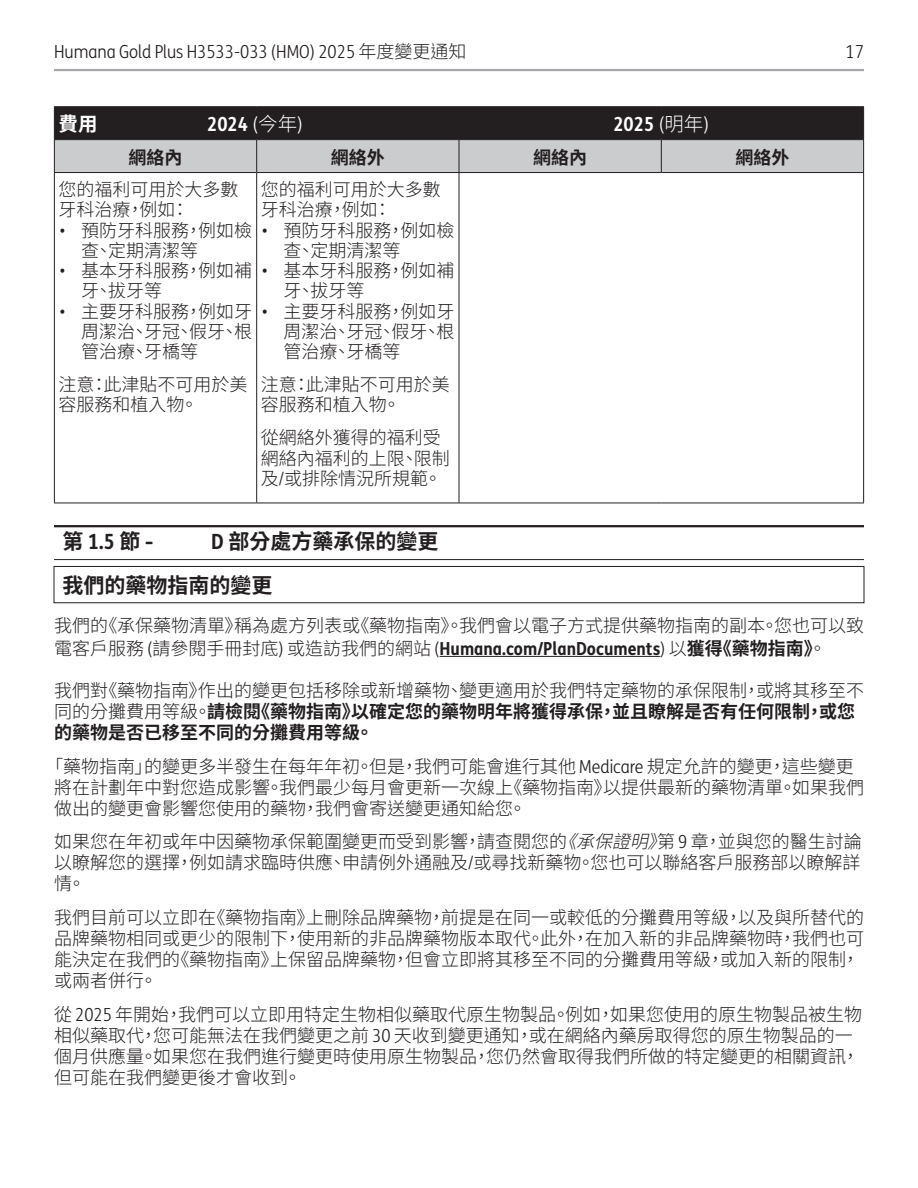
<style>
.page{position:relative;width:918px;height:1188px;background:#fff}
.page>*{position:absolute;margin:0;border:0;box-sizing:border-box;transform-origin:0 0}
._02_H2{font:700 21px "Noto Sans CJ Ktc";color:#231f20}
._03_H333{font:700 21px "Noto Sans CJ Ktc";color:#231f20}
._02_H2-2{font:700 21px "FS Humana Condensed";color:#231f20}
._50_Table_Text{font:700 19.5px "FS Humana Condensed";color:#fff}
._50_Table_Text-2{font:700 19.5px "Noto Sans CJ Ktc";color:#fff}
._00_Body_Text{font:300 18px/21px "Noto Sans CJ Ktc";color:#231f20}
._50_Table_Text-3{font:300 18px/20.2px "Noto Sans CJ Ktc";color:#231f20}
.t1{font:300 18px "FS Humana Condensed";color:#231f20}
._50_Table_Text-4{font:700 18px "Noto Sans CJ Ktc";color:#231f20}
.s1{font-family:"Noto Sans CJ Ktc"}
.s2{font-weight:300}
.s3{font-family:"Noto Sans CJ Ktc";font-weight:300}
.s4{font-family:"FS Humana Condensed"}
.s5{font-family:"FS Humana Condensed";font-weight:700}
.s6{font-weight:700}
.s7{font-style:italic}
</style>
<div class="page">
<hr style="left:54px;top:69px;width:810px;height:2px;background:#a8a9ad">
<hr style="left:54px;top:525px;width:810px;height:2px;background:#231f20">
<hr style="left:54px;top:559px;width:810px;height:1px;background:#231f20">
<div style="left:54px;top:566px;width:810px;height:37px;border:1px solid #231f20"></div>
<hr style="left:440px;top:656px;width:220px;height:1px;background:#231f20">
<svg style="left:55px;top:107px;width:808px;height:65px;background:#767476"></svg>
<hr style="left:459px;top:503px;width:202px;height:1px;background:#231f20">
<hr style="left:661px;top:503px;width:203px;height:1px;background:#231f20">
<hr style="left:863px;top:107px;width:1px;height:32px;background:#231f20">
<hr style="left:54px;top:140px;width:1px;height:32px;background:#231f20">
<hr style="left:54px;top:172px;width:203px;height:1px;background:#231f20">
<hr style="left:54px;top:173px;width:1px;height:330px;background:#231f20">
<hr style="left:256px;top:140px;width:1px;height:32px;background:#231f20">
<hr style="left:257px;top:172px;width:202px;height:1px;background:#231f20">
<hr style="left:256px;top:173px;width:1px;height:330px;background:#231f20">
<hr style="left:459px;top:173px;width:1px;height:330px;background:#231f20">
<hr style="left:257px;top:503px;width:202px;height:1px;background:#231f20">
<hr style="left:459px;top:140px;width:1px;height:32px;background:#231f20">
<hr style="left:661px;top:140px;width:1px;height:32px;background:#231f20">
<hr style="left:863px;top:140px;width:1px;height:32px;background:#231f20">
<hr style="left:863px;top:173px;width:1px;height:330px;background:#231f20">
<hr style="left:54px;top:503px;width:203px;height:1px;background:#231f20">
<hr style="left:459px;top:172px;width:202px;height:1px;background:#231f20">
<hr style="left:661px;top:172px;width:203px;height:1px;background:#231f20">
<hr style="left:54px;top:106px;width:203px;height:1px;background:#231f20">
<hr style="left:54px;top:107px;width:1px;height:32px;background:#231f20">
<hr style="left:257px;top:106px;width:202px;height:1px;background:#231f20">
<hr style="left:459px;top:107px;width:1px;height:32px;background:#231f20">
<hr style="left:54px;top:139px;width:203px;height:1px;background:#231f20">
<hr style="left:257px;top:139px;width:202px;height:1px;background:#231f20">
<hr style="left:459px;top:106px;width:202px;height:1px;background:#231f20">
<hr style="left:661px;top:106px;width:203px;height:1px;background:#231f20">
<hr style="left:459px;top:139px;width:202px;height:1px;background:#231f20">
<hr style="left:661px;top:139px;width:203px;height:1px;background:#231f20">
<p class="t1" style="left:54px;top:40px;width:414px">Humana Gold Plus H3533-033 (HMO) 2025 <span class="s1">年度變更通知</span></p>
<p class="t1" style="left:846px;top:40px;width:20px">17</p>
<p class="_50_Table_Text-2" style="left:59px;top:113px;width:40px">費用</p>
<p class="_50_Table_Text" style="left:207px;top:109px;width:97px">2024 <span class="s2">(</span><span class="s3">今年</span><span class="s2">)</span></p>
<p class="_50_Table_Text" style="left:613px;top:109px;width:97px">2025 <span class="s2">(</span><span class="s3">明年</span><span class="s2">)</span></p>
<p class="_50_Table_Text-4" style="left:129px;top:147px;width:55px">網絡內</p>
<p class="_50_Table_Text-4" style="left:331px;top:147px;width:55px">網絡外</p>
<p class="_50_Table_Text-4" style="left:533px;top:147px;width:55px">網絡內</p>
<p class="_50_Table_Text-4" style="left:735px;top:147px;width:55px">網絡外</p>
<p class="_50_Table_Text-3" style="left:59px;top:180px;width:181px">您的福利可用於大多數牙科治療，例如：</p>
<p class="_50_Table_Text-3" style="left:81px;top:220px;width:172px;text-indent:-21px"><span class="s4">•</span> 預防牙科服務，例如檢查、定期清潔等</p>
<p class="_50_Table_Text-3" style="left:81px;top:261px;width:172px;text-indent:-21px"><span class="s4">•</span> 基本牙科服務，例如補牙、拔牙等</p>
<p class="_50_Table_Text-3" style="left:81px;top:301px;width:172px;text-align:justify;text-indent:-21px"><span class="s4">•</span> 主要牙科服務，例如牙周潔治、牙冠、假牙、根管治療、牙橋等</p>
<p class="_50_Table_Text-3" style="left:59px;top:375px;width:190px">注意：此津貼不可用於美容服務和植入物。</p>
<p class="_50_Table_Text-3" style="left:261px;top:180px;width:181px">您的福利可用於大多數牙科治療，例如：</p>
<p class="_50_Table_Text-3" style="left:283px;top:220px;width:173px;text-indent:-21px"><span class="s4">•</span> 預防牙科服務，例如檢查、定期清潔等</p>
<p class="_50_Table_Text-3" style="left:283px;top:261px;width:173px;text-indent:-21px"><span class="s4">•</span> 基本牙科服務，例如補牙、拔牙等</p>
<p class="_50_Table_Text-3" style="left:283px;top:301px;width:173px;text-align:justify;text-indent:-21px"><span class="s4">•</span> 主要牙科服務，例如牙周潔治、牙冠、假牙、根管治療、牙橋等</p>
<p class="_50_Table_Text-3" style="left:261px;top:375px;width:191px">注意：此津貼不可用於美容服務和植入物。</p>
<p class="_50_Table_Text-3" style="left:261px;top:428px;width:191px">從網絡外獲得的福利受網絡內福利的上限、限制及<span class="s4">/</span>或排除情況所規範。</p>
<p class="_02_H2-2" style="left:63px;top:525px;width:92px"><span class="s1">第</span> 1.5 <span class="s1">節</span> -</p>
<p class="_02_H2" style="left:211px;top:529px;width:229px"><span class="s4">D</span> 部分處方藥承保的變更</p>
<p class="_03_H333" style="left:63px;top:573px;width:211px">我們的藥物指南的變更</p>
<p class="_00_Body_Text" style="left:54px;top:615px;width:811px;line-height:22.5px">我們的《承保藥物清單》稱為處方列表或《藥物指南》。我們會以電子方式提供藥物指南的副本。您也可以致電客戶服務 <span class="s4">(</span>請參閱手冊封底<span class="s4">)</span> 或造訪我們的網站 <span class="s4">(</span><span class="s5">Humana.com/PlanDocuments</span><span class="s4">)</span> 以<span class="s6">獲得《藥物指南》</span>。</p>
<p class="_00_Body_Text" style="left:54px;top:680px;width:811px">我們對《藥物指南》作出的變更包括移除或新增藥物、變更適用於我們特定藥物的承保限制，或將其移至不同的分攤費用等級。<span class="s6">請檢閱《藥物指南》以確定您的藥物明年將獲得承保，並且瞭解是否有任何限制，或您的藥物是否已移至不同的分攤費用等級。</span></p>
<p class="_00_Body_Text" style="left:54px;top:756px;width:811px;text-indent:-9px">「藥物指南」的變更多半發生在每年年初。但是，我們可能會進行其他 <span class="s4">Medicare</span> 規定允許的變更，這些變更將在計劃年中對您造成影響。我們最少每月會更新一次線上《藥物指南》以提供最新的藥物清單。如果我們做出的變更會影響您使用的藥物，我們會寄送變更通知給您。</p>
<p class="_00_Body_Text" style="left:54px;top:832px;width:809px;text-align:justify">如果您在年初或年中因藥物承保範圍變更而受到影響，請查閱您的<span class="s7">《承保證明》</span>第 <span class="s4">9</span> 章，並與您的醫生討論以瞭解您的選擇，例如請求臨時供應、申請例外通融及<span class="s4">/</span>或尋找新藥物。您也可以聯絡客戶服務部以瞭解詳情。</p>
<p class="_00_Body_Text" style="left:54px;top:907px;width:811px">我們目前可以立即在《藥物指南》上刪除品牌藥物，前提是在同一或較低的分攤費用等級，以及與所替代的品牌藥物相同或更少的限制下，使用新的非品牌藥物版本取代。此外，在加入新的非品牌藥物時，我們也可能決定在我們的《藥物指南》上保留品牌藥物，但會立即將其移至不同的分攤費用等級，或加入新的限制，或兩者併行。</p>
<p class="_00_Body_Text" style="left:54px;top:1004px;width:810px">從 <span class="s4">2025</span> 年開始，我們可以立即用特定生物相似藥取代原生物製品。例如，如果您使用的原生物製品被生物相似藥取代，您可能無法在我們變更之前 <span class="s4">30</span> 天收到變更通知，或在網絡內藥房取得您的原生物製品的一個月供應量。如果您在我們進行變更時使用原生物製品，您仍然會取得我們所做的特定變更的相關資訊，但可能在我們變更後才會收到。</p>
</div>
